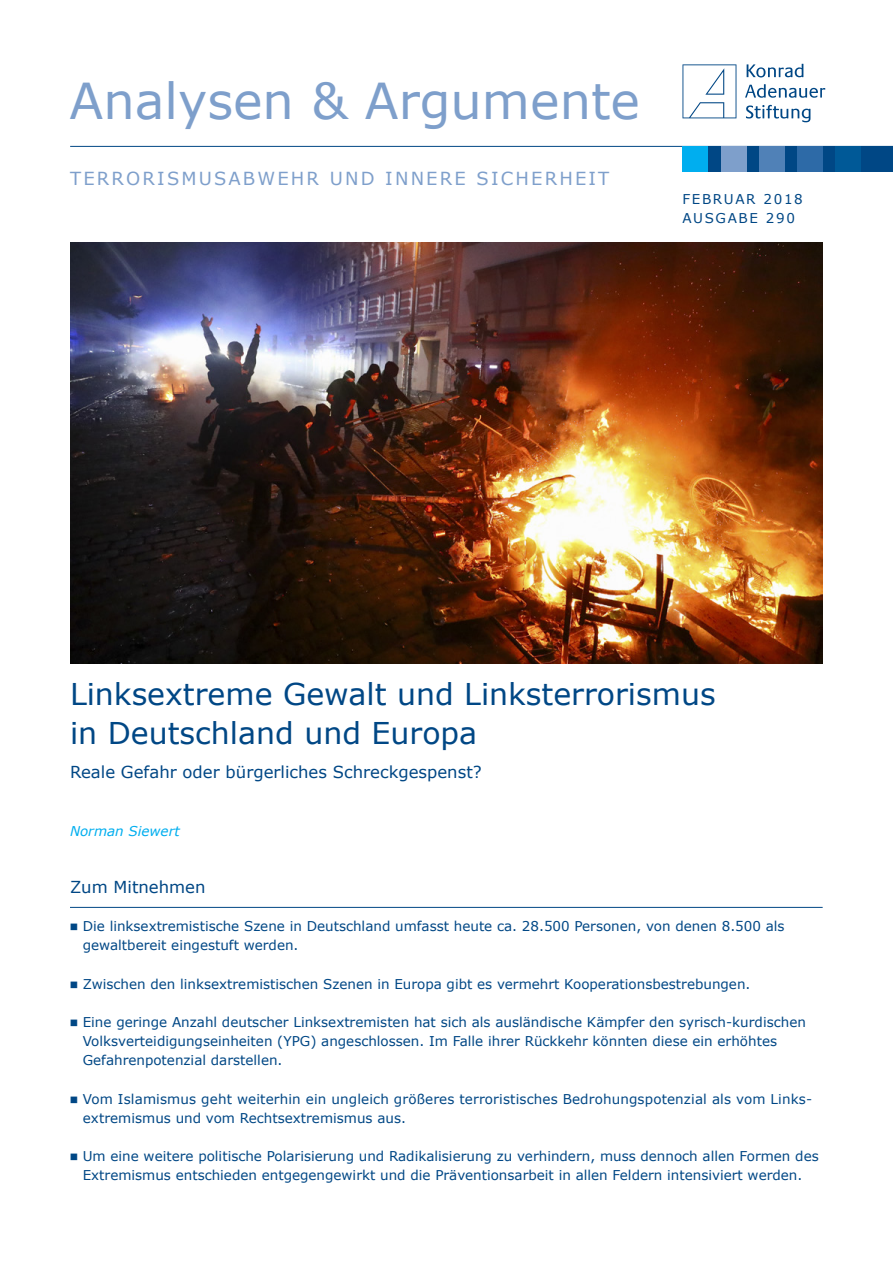
<style>
.page{position:relative;width:893px;height:1263px;background:#fff}
.page>*{position:absolute;margin:0;border:0;box-sizing:border-box;transform-origin:0 0}
.t1{font:49.5px "Verdana";color:#7e9fcb}
.t2{font:30px/38.2px "Verdana";color:#004785}
.t3{font:18px "Verdana";letter-spacing:.12em;color:#7e9fcb}
.t4{font:16.5px "Verdana";color:#004785}
.t5{font:13.5px/19.2px "Verdana";color:#004785}
.t6{font:13.5px/19.2px "Verdana";letter-spacing:.12em;color:#004785}
.t7{font:italic 13.5px "Verdana";color:#00aeef}
</style>
<div class="page">
<hr style="left:70px;top:146px;width:823px;height:1px;background:#004785">
<div style="left:682px;top:146px;width:211px;height:26px;background:#004785"></div>
<div style="left:836px;top:146px;width:25px;height:26px;background:#005997"></div>
<div style="left:797px;top:146px;width:26px;height:26px;background:#2d6aa7"></div>
<div style="left:759px;top:146px;width:25px;height:26px;background:#5081b7"></div>
<div style="left:721px;top:146px;width:25px;height:26px;background:#7e9fcb"></div>
<div style="left:682px;top:146px;width:26px;height:26px;background:#00aeef"></div>
<svg style="left:682px;top:64px;width:54px;height:54px"></svg>
<svg style="left:747px;top:64px;width:56px;height:13px"></svg>
<svg style="left:745px;top:84px;width:80px;height:14px"></svg>
<svg style="left:746px;top:105px;width:64px;height:17px"></svg>
<hr style="left:70px;top:907px;width:753px;height:1px;background:#004785">
<img style="left:70px;top:242px;width:753px;height:421px">
<h1 class="t1" style="left:70px;top:67px;width:572px">Analysen &amp; Argumente</h1>
<h3 class="t3" style="left:70px;top:166px;width:530px">Terrorism usabwehr und Innere Sicherheit</h3>
<p class="t6" style="left:682px;top:189px;width:122px">Februar 2018<br>Ausgabe 290</p>
<h2 class="t2" style="left:70px;top:675px;width:647px">Linksextreme Gewalt und Linksterrorismus in Deutschland und Europa</h2>
<p class="t4" style="left:70px;top:761px;width:413px">Reale Gefahr oder bürgerliches Schreckgespenst?</p>
<p class="t7" style="left:70px;top:821px;width:111px">Norman Siewert</p>
<p class="t4" style="left:70px;top:876px;width:137px">Zum Mitnehmen</p>
<p class="t5" style="left:83px;top:917px;width:703px">Die linksextremistische Szene in Deutschland umfasst heute ca. 28.500 Personen, von denen 8.500 als gewaltbereit eingestuft werden.</p>
<p class="t5" style="left:83px;top:974px;width:669px">Zwischen den linksextremistischen Szenen in Europa gibt es vermehrt Kooperationsbestrebungen.</p>
<p class="t5" style="left:83px;top:1012px;width:725px">Eine geringe Anzahl deutscher Linksextremisten hat sich als ausländische Kämpfer den syrisch-kurdischen<br>Volksverteidigungseinheiten (YPG) angeschlossen. Im Falle ihrer Rückkehr könnten diese ein erhöhtes<br>Gefahrenpotenzial darstellen.</p>
<p class="t5" style="left:83px;top:1089px;width:731px">Vom Islamismus geht weiterhin ein ungleich größeres terroristisches Bedrohungspotenzial als vom Links&shy;extremismus und vom Rechtsextremismus aus.</p>
<p class="t5" style="left:83px;top:1146px;width:737px">U m eine weitere politische Polarisierung und Radikalisierung zu verhindern, muss dennoch allen Formen des<br>Extremismus entschieden entgegengewirkt und die Präventionsarbeit in allen Feldern intensiviert werden.</p>
</div>
